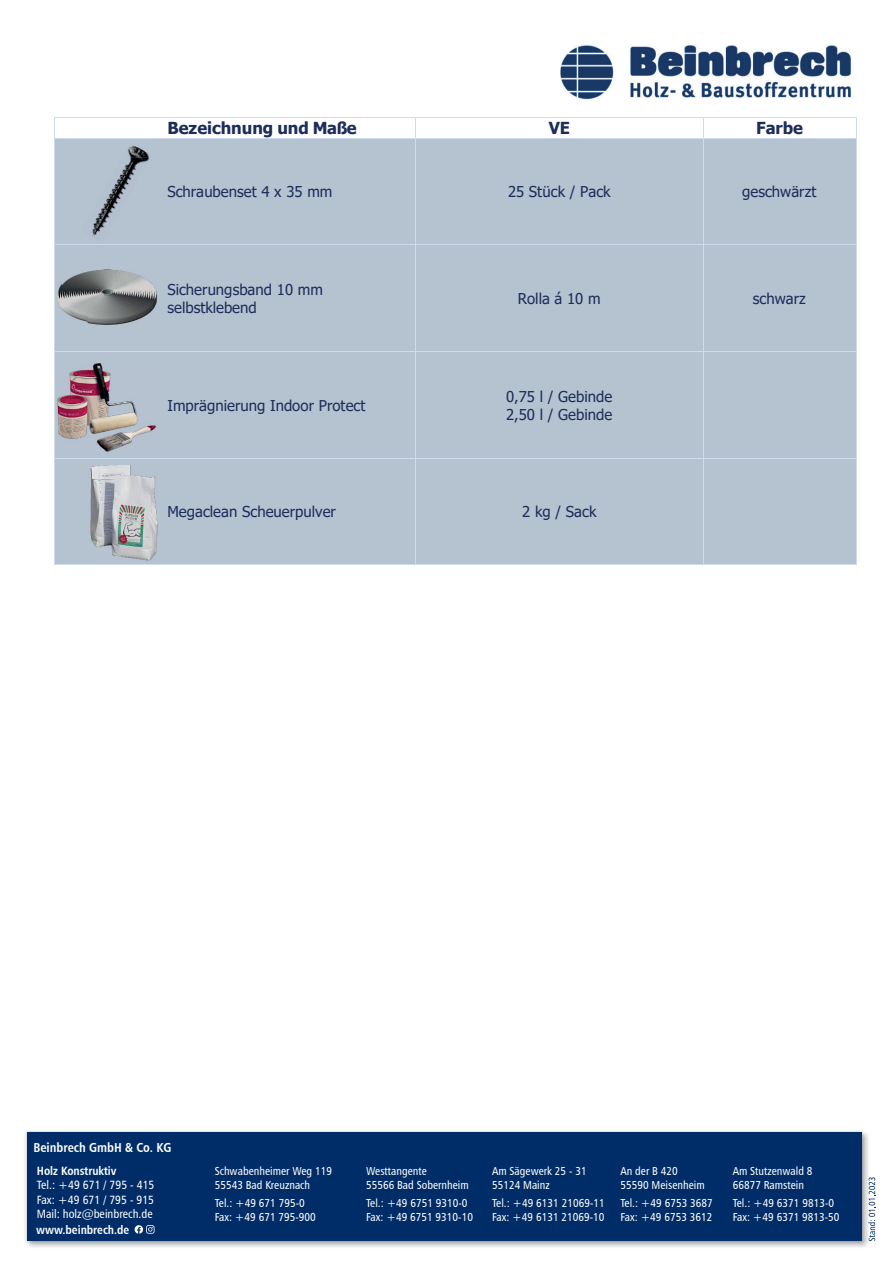
<style>
.page{position:relative;width:893px;height:1263px;background:#fff}
.page>*{position:absolute;margin:0;border:0;box-sizing:border-box;transform-origin:0 0}
.t1{font:700 16.5px "Tahoma";color:#1c2d5a}
.t2{font:15px/18px "Tahoma";color:#1c2d5a}
.t3{font:12.9px "Humanist 777 BT Bold Condensed B";color:#fff}
.t4{font:12px/14.4px "Humanist 777 BT Roman Condensed B";color:#fff;text-align:justify}
.t5{font:12px "Humanist 777 BT Bold Condensed B";color:#fff}
.t6{font:11.55px/13.8px "Humanist 777 BT Roman Condensed B";color:#fff}
</style>
<div class="page">
<img style="left:560px;top:45px;width:292px;height:55px">
<hr style="left:55px;top:117px;width:104px;height:1px;background:#cddbee">
<hr style="left:160px;top:117px;width:256px;height:1px;background:#cddbee">
<hr style="left:416px;top:117px;width:287px;height:1px;background:#cddbee">
<hr style="left:703px;top:117px;width:153px;height:1px;background:#cddbee">
<div style="left:55px;top:138px;width:104px;height:106px;background:#b5c2cf"></div>
<div style="left:159px;top:138px;width:257px;height:106px;background:#b5c2cf"></div>
<div style="left:416px;top:138px;width:287px;height:106px;background:#b5c2cf"></div>
<div style="left:703px;top:138px;width:153px;height:106px;background:#b5c2cf"></div>
<svg style="left:54px;top:117px;width:1px;height:21px"></svg>
<hr style="left:55px;top:138px;width:104px;height:1px;background:#cddbee">
<hr style="left:160px;top:138px;width:256px;height:1px;background:#cddbee">
<hr style="left:416px;top:138px;width:287px;height:1px;background:#cddbee">
<svg style="left:703px;top:118px;width:1px;height:20px"></svg>
<hr style="left:703px;top:138px;width:153px;height:1px;background:#cddbee">
<svg style="left:856px;top:117px;width:1px;height:21px"></svg>
<hr style="left:54px;top:138px;width:1px;height:106px;background:#cddbee">
<hr style="left:416px;top:138px;width:1px;height:106px;background:#cddbee">
<hr style="left:703px;top:138px;width:1px;height:106px;background:#cddbee">
<hr style="left:856px;top:138px;width:1px;height:106px;background:#cddbee">
<div style="left:55px;top:245px;width:104px;height:106px;background:#b5c2cf"></div>
<div style="left:159px;top:245px;width:257px;height:106px;background:#b5c2cf"></div>
<div style="left:416px;top:245px;width:287px;height:106px;background:#b5c2cf"></div>
<div style="left:703px;top:245px;width:153px;height:106px;background:#b5c2cf"></div>
<hr style="left:55px;top:244px;width:104px;height:1px;background:#cddbee">
<hr style="left:160px;top:244px;width:256px;height:1px;background:#cddbee">
<hr style="left:416px;top:244px;width:287px;height:1px;background:#cddbee">
<hr style="left:703px;top:244px;width:153px;height:1px;background:#cddbee">
<hr style="left:54px;top:245px;width:1px;height:106px;background:#cddbee">
<hr style="left:416px;top:245px;width:1px;height:106px;background:#cddbee">
<hr style="left:703px;top:245px;width:1px;height:106px;background:#cddbee">
<hr style="left:856px;top:245px;width:1px;height:106px;background:#cddbee">
<div style="left:55px;top:352px;width:104px;height:106px;background:#b5c2cf"></div>
<div style="left:159px;top:352px;width:257px;height:106px;background:#b5c2cf"></div>
<div style="left:416px;top:352px;width:287px;height:106px;background:#b5c2cf"></div>
<div style="left:703px;top:352px;width:153px;height:106px;background:#b5c2cf"></div>
<hr style="left:55px;top:351px;width:104px;height:1px;background:#cddbee">
<hr style="left:160px;top:351px;width:256px;height:1px;background:#cddbee">
<hr style="left:416px;top:351px;width:287px;height:1px;background:#cddbee">
<hr style="left:703px;top:351px;width:153px;height:1px;background:#cddbee">
<hr style="left:54px;top:352px;width:1px;height:106px;background:#cddbee">
<hr style="left:416px;top:352px;width:1px;height:106px;background:#cddbee">
<hr style="left:703px;top:352px;width:1px;height:106px;background:#cddbee">
<hr style="left:856px;top:352px;width:1px;height:106px;background:#cddbee">
<div style="left:55px;top:458px;width:104px;height:106px;background:#b5c2cf"></div>
<div style="left:159px;top:458px;width:257px;height:106px;background:#b5c2cf"></div>
<div style="left:416px;top:458px;width:287px;height:106px;background:#b5c2cf"></div>
<div style="left:703px;top:458px;width:153px;height:106px;background:#b5c2cf"></div>
<hr style="left:55px;top:458px;width:104px;height:1px;background:#cddbee">
<hr style="left:160px;top:458px;width:256px;height:1px;background:#cddbee">
<hr style="left:416px;top:458px;width:287px;height:1px;background:#cddbee">
<hr style="left:703px;top:458px;width:153px;height:1px;background:#cddbee">
<hr style="left:54px;top:458px;width:1px;height:106px;background:#cddbee">
<hr style="left:55px;top:564px;width:104px;height:1px;background:#cddbee">
<hr style="left:159px;top:564px;width:257px;height:1px;background:#cddbee">
<hr style="left:416px;top:458px;width:1px;height:106px;background:#cddbee">
<hr style="left:416px;top:564px;width:287px;height:1px;background:#cddbee">
<hr style="left:703px;top:458px;width:1px;height:106px;background:#cddbee">
<hr style="left:703px;top:564px;width:153px;height:1px;background:#cddbee">
<hr style="left:856px;top:458px;width:1px;height:106px;background:#cddbee">
<img style="left:92px;top:157px;width:58px;height:79px">
<img style="left:127px;top:145px;width:22px;height:12px">
<img style="left:58px;top:283px;width:99px;height:42px">
<img style="left:62px;top:270px;width:89px;height:18px">
<img style="left:57px;top:376px;width:99px;height:76px">
<img style="left:69px;top:363px;width:42px;height:13px">
<img style="left:90px;top:476px;width:68px;height:85px">
<img style="left:90px;top:465px;width:61px;height:14px">
<img style="left:28px;top:1133px;width:841px;height:114px">
<img style="left:26px;top:1131px;width:839px;height:113px">
<div style="left:27px;top:1132px;width:835px;height:109px;background:#002d67"></div>
<svg style="left:135px;top:1225px;width:20px;height:9px"></svg>
<svg style="left:868px;top:1177px;width:7px;height:64px"></svg>
<h1 class="t1" style="left:167px;top:117px;width:191px">Bezeichnung und Maße</h1>
<h1 class="t1" style="left:549px;top:117px;width:23px">VE</h1>
<h1 class="t1" style="left:756px;top:117px;width:48px">Farbe</h1>
<p class="t2" style="left:167px;top:184px;width:167px">Schraubenset 4 x 35 mm</p>
<p class="t2" style="left:508px;top:184px;width:104px">25 Stück / Pack</p>
<p class="t2" style="left:742px;top:184px;width:76px">geschwärzt</p>
<p class="t2" style="left:167px;top:281px;width:157px">Sicherungsband 10 mm selbstklebend</p>
<p class="t2" style="left:518px;top:290px;width:84px">Rolla á 10 m</p>
<p class="t2" style="left:753px;top:290px;width:54px">schwarz</p>
<p class="t2" style="left:167px;top:397px;width:199px">Imprägnierung Indoor Protect</p>
<p class="t2" style="left:506px;top:388px;width:108px">0,75 l / Gebinde<br>2,50 l / Gebinde</p>
<p class="t2" style="left:167px;top:504px;width:170px">Megaclean Scheuerpulver</p>
<p class="t2" style="left:522px;top:504px;width:76px">2 kg / Sack</p>
<p class="t3" style="left:34px;top:1139px;width:139px">Beinbrech GmbH &amp; Co. KG</p>
<p class="t5" style="left:37px;top:1163px;width:81px">Holz Konstruktiv</p>
<p class="t4" style="left:37px;top:1177px;width:119px">Tel.: +49 671 / 795 - 415<br>Fax: +49 671 / 795 - 915<br>Mail: holz@beinbrech.de</p>
<p class="t5" style="left:36px;top:1222px;width:95px">www.beinbrech.de</p>
<p class="t6" style="left:215px;top:1164px;width:119px">Schwabenheimer Weg 119<br>55543 Bad Kreuznach</p>
<p class="t6" style="left:215px;top:1196px;width:103px">Tel.: +49 671 795-0<br>Fax: +49 671 795-900</p>
<p class="t6" style="left:366px;top:1164px;width:104px">Westtangente<br>55566 Bad Sobernheim</p>
<p class="t6" style="left:366px;top:1196px;width:108px">Tel.: +49 6751 9310-0<br>Fax: +49 6751 9310-10</p>
<p class="t6" style="left:492px;top:1164px;width:96px">Am Sägewerk 25 - 31<br>55124 Mainz</p>
<p class="t6" style="left:492px;top:1196px;width:114px">Tel.: +49 6131 21069-11<br>Fax: +49 6131 21069-10</p>
<p class="t6" style="left:620px;top:1164px;width:86px">An der B 420<br>55590 Meisenheim</p>
<p class="t6" style="left:620px;top:1196px;width:94px">Tel.: +49 6753 3687<br>Fax: +49 6753 3612</p>
<p class="t6" style="left:733px;top:1164px;width:81px">Am Stutzenwald 8<br>66877 Ramstein</p>
<p class="t6" style="left:733px;top:1196px;width:108px">Tel.: +49 6371 9813-0<br>Fax: +49 6371 9813-50</p>
</div>
